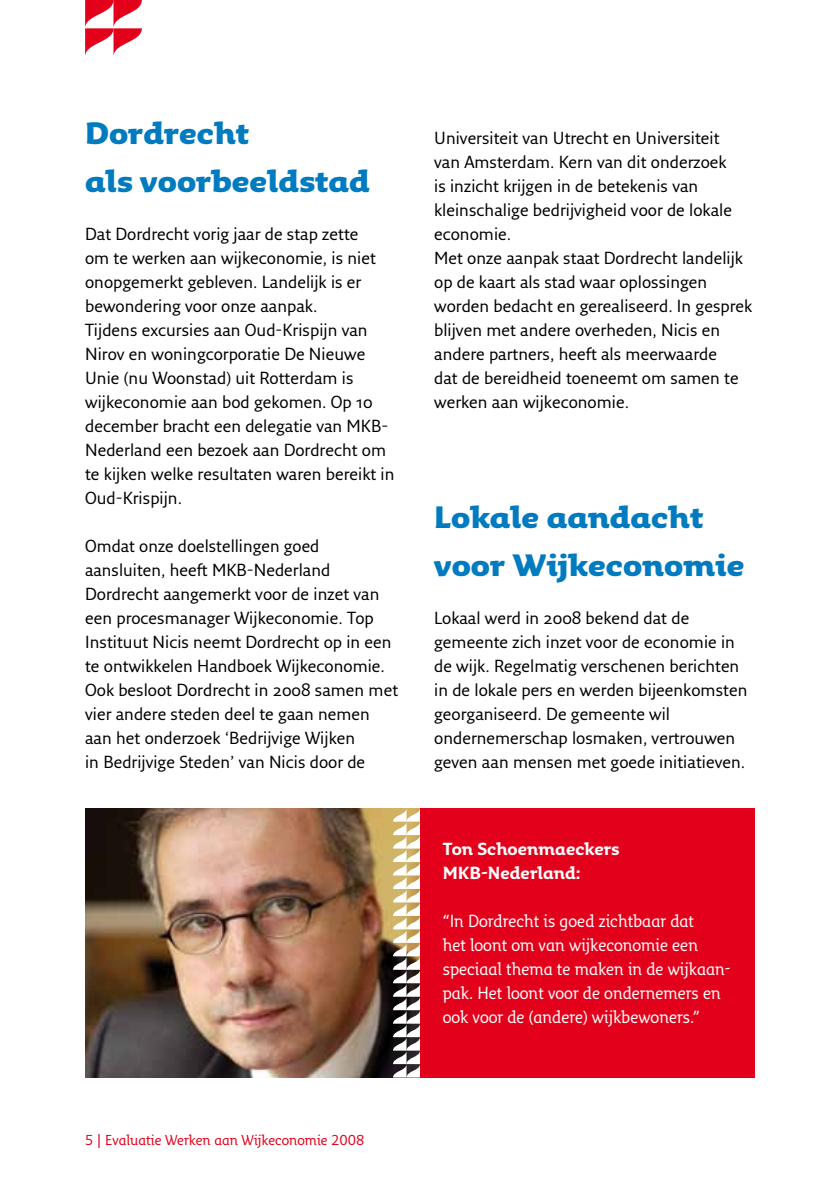
<style>
.page{position:relative;width:840px;height:1191px;background:#fff}
.page>*{position:absolute;margin:0;border:0;box-sizing:border-box;transform-origin:0 0}
.t1{font:900 30px/48px "Fresco Inf Sans";color:#007bc0}
.t2{font:17px/24px "Fresco Sans";color:#000}
.t3{font:17px/24px "Fresco Inf Sans";color:#fff}
.t4{font:700 17px/24px "Fresco Inf Sans";color:#fff}
.t5{font:14px "Fresco Inf Sans";color:#e2001a}
</style>
<div class="page">
<img style="left:85px;top:808px;width:308px;height:269px">
<div style="left:420px;top:808px;width:334px;height:269px;background:#e2001a"></div>
<svg style="left:85px;top:0;width:57px;height:56px"></svg>
<svg style="left:393px;top:808px;width:27px;height:269px"></svg>
<h1 class="t1" style="left:85px;top:108px;width:286px">Dordrecht<br>als voorbeeldstad</h1>
<p class="t2" style="left:85px;top:222px;width:311px">Dat Dordrecht vorig jaar de stap zette<br>om te werken aan wijkeconomie, is niet onopgemerkt gebleven. Landelijk is er bewondering voor onze aanpak.<br>Tijdens excursies aan Oud-Krispijn van Nirov en woningcorporatie De Nieuwe Unie (nu Woonstad) uit Rotterdam is wijkeconomie aan bod gekomen. Op 10 december bracht een delegatie van MKB-Nederland een bezoek aan Dordrecht om te kijken welke resultaten waren bereikt in Oud-Krispijn.</p>
<p class="t2" style="left:85px;top:534px;width:314px">Omdat onze doelstellingen goed aansluiten, heeft MKB-Nederland Dordrecht aangemerkt voor de inzet van een procesmanager Wijkeconomie. Top Instituut Nicis neemt Dordrecht op in een te ontwikkelen Handboek Wijkeconomie.<br>Ook besloot Dordrecht in 2008 samen met vier andere steden deel te gaan nemen aan het onderzoek ‘Bedrijvige Wijken<br>in Bedrijvige Steden’ van Nicis door de</p>
<p class="t2" style="left:434px;top:126px;width:319px">Universiteit van Utrecht en Universiteit<br>van Amsterdam. Kern van dit onderzoek<br>is inzicht krijgen in de betekenis van kleinschalige bedrijvigheid voor de lokale economie.<br>Met onze aanpak staat Dordrecht landelijk op de kaart als stad waar oplossingen worden bedacht en gerealiseerd. In gesprek blijven met andere overheden, Nicis en andere partners, heeft als meerwaarde<br>dat de bereidheid toeneemt om samen te werken aan wijkeconomie.</p>
<h1 class="t1" style="left:434px;top:492px;width:311px">Lokale aandacht voor Wijkeconomie</h1>
<p class="t2" style="left:434px;top:606px;width:314px">Lokaal werd in 2008 bekend dat de gemeente zich inzet voor de economie in de wijk. Regelmatig verschenen berichten in de lokale pers en werden bijeenkomsten georganiseerd. De gemeente wil ondernemerschap losmaken, vertrouwen geven aan mensen met goede initiatieven.</p>
<p class="t4" style="left:442px;top:836px;width:178px">Ton Schoenmaeckers<br>MKB-Nederland:</p>
<p class="t3" style="left:442px;top:909px;width:289px">“In Dordrecht is goed zichtbaar dat<br>het loont om van wijkeconomie een speciaal thema te maken in de wijkaan&shy;pak. Het loont voor de ondernemers en ook voor de (andere) wijkbewoners.”</p>
<p class="t5" style="left:85px;top:1131px;width:281px">5 | Evaluatie Werken aan Wijkeconomie 2008</p>
</div>
